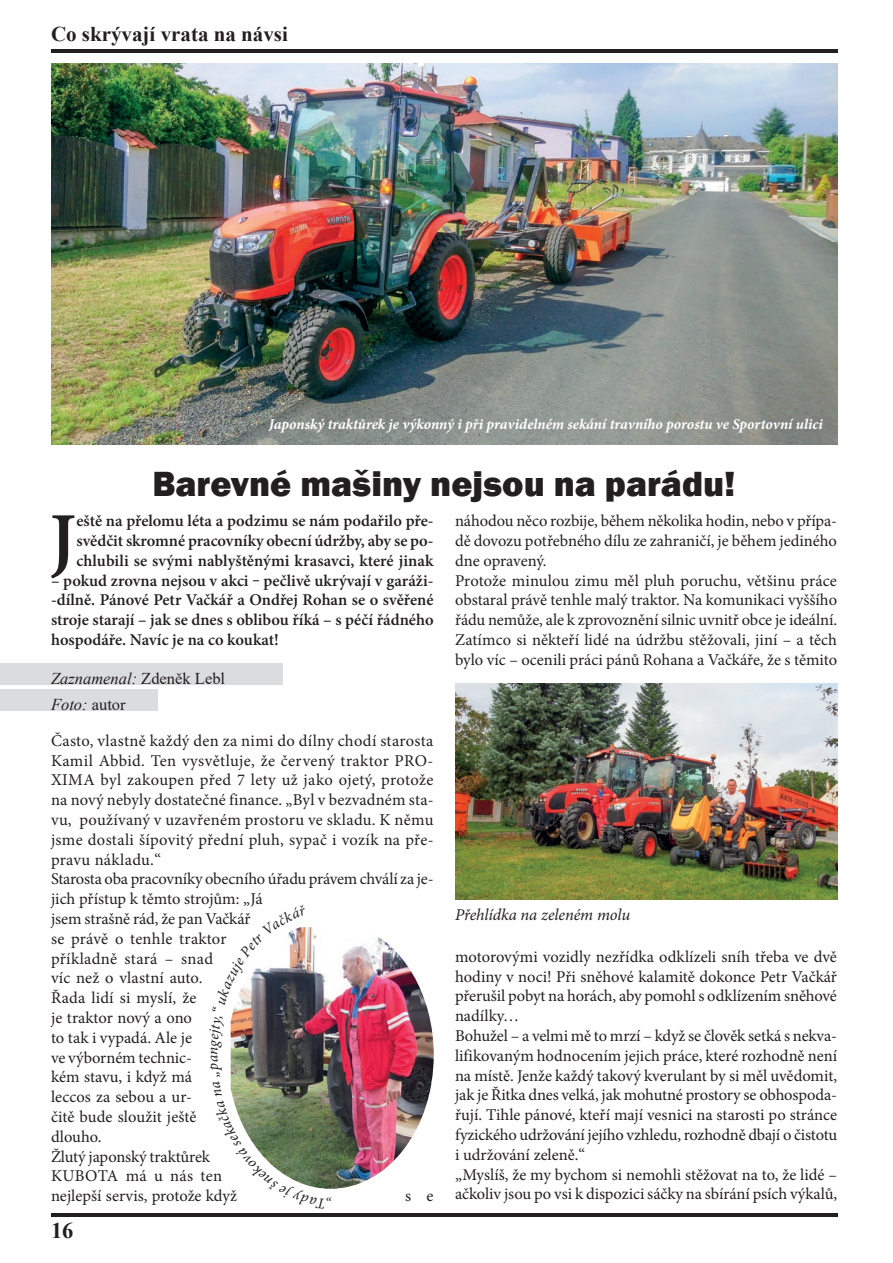
<style>
.page{position:relative;width:893px;height:1263px;background:#fff}
.page>*{position:absolute;margin:0;border:0;box-sizing:border-box;transform-origin:0 0}
.t1{font:600 77.4px "Minion Pro";color:#231f20}
.t2{font:800 36px "Franklin Gothic";color:#231f20}
.t3{font:700 22.5px "Times New Roman";color:#231f20}
.t4{font:700 21px "Times New Roman";color:#231f20}
.t5{font:16.5px/19.8px "Minion Pro";color:#231f20}
.t6{font:600 16.5px/19.8px "Minion Pro";color:#231f20;text-align:justify}
.t7{font:italic 16.5px/25.8px "Times New Roman";color:#231f20}
.t8{font:italic 16.5px "Minion Pro";letter-spacing:-.005em;color:#231f20}
.t9{font:italic 700 15px "Minion Pro";letter-spacing:-.005em;color:#fff}
.s1{font-style:normal}
</style>
<div class="page">
<hr style="left:51px;top:1213px;width:787px;height:3px;background:#231f20">
<hr style="left:51px;top:50px;width:787px;height:3px;background:#231f20">
<div style="left:0;top:663px;width:283px;height:22px;background:#dbdcde"></div>
<div style="left:0;top:689px;width:157px;height:21px;background:#dbdcde"></div>
<img style="left:51px;top:64px;width:787px;height:381px">
<img style="left:455px;top:683px;width:383px;height:217px">
<img style="left:331px;top:937px;width:103px;height:252px">
<img style="left:230px;top:927px;width:101px;height:262px">
<p class="t4" style="left:51px;top:19px;width:238px">Co skrývají vrata na návsi</p>
<p class="t9" style="left:269px;top:414px;width:556px">Japonský traktůrek je výkonný i při pravidelném sekání travního porostu ve Sportovní ulici</p>
<h2 class="t2" style="left:152px;top:461px;width:585px">Barevné mašiny nejsou na parádu!</h2>
<h1 class="t1" style="left:49px;top:487px;width:29px">J</h1>
<p class="t6" style="left:76px;top:511px;width:359px">eště na přelomu léta a podzimu se nám podařilo pře&shy;svědčit skromné pracovníky obecní údržby, aby se po&shy;chlubili se svými nablyštěnými krasavci, které jinak</p>
<p class="t6" style="left:51px;top:570px;width:384px">– pokud zrovna nejsou v akci ‒ pečlivě ukrývají v garáži--dílně. Pánové Petr Vačkář a Ondřej Rohan se o svěřené stroje starají – jak se dnes s oblibou říká – s péčí řádného hospodáře. Navíc je na co koukat!</p>
<p class="t7" style="left:51px;top:665px;width:176px">Zaznamenal: <span class="s1">Zdeněk Lebl<br></span>Foto: <span class="s1">autor</span></p>
<p class="t5" style="left:51px;top:731px;width:384px">Často, vlastně každý den za nimi do dílny chodí starosta<br>Kamil Abbid. Ten vysvětluje, že červený traktor PRO-<br>XIMA byl zakoupen před 7 lety už jako ojetý, protože na nový nebyly dostatečné finance. „Byl v bezvadném sta&shy;vu, používaný v uzavřeném prostoru ve skladu. K němu jsme dostali šípovitý přední pluh, sypač i vozík na pře&shy;pravu nákladu.“<br>Starosta oba pracovníky obecního úřadu právem chválí za je&shy;jich přístup k těmto strojům: „Já<br>jsem strašně rád, že pan Vačkář<br>se právě o tenhle traktor<br>příkladně stará – snad<br>víc než o vlastní auto.<br>Řada lidí si myslí, že<br>je traktor nový a ono<br>to tak i vypadá. Ale je<br>ve výborném technic-<br>kém stavu, i když má<br>leccos za sebou a ur-<br>čitě bude sloužit ještě<br>dlouho.<br>Žlutý japonský traktůrek<br>KUBOTA má u nás ten<br>nejlepší servis, protože když</p>
<p class="t5" style="left:405px;top:1186px;width:30px">s e</p>
<h3 class="t3" style="left:51px;top:1214px;width:24px">16</h3>
<p class="t5" style="left:455px;top:511px;width:384px">náhodou něco rozbije, během několika hodin, nebo v přípa&shy;dě dovozu potřebného dílu ze zahraničí, je během jediného dne opravený.<br>Protože minulou zimu měl pluh poruchu, většinu práce obstaral právě tenhle malý traktor. Na komunikaci vyššího řádu nemůže, ale k zprovoznění silnic uvnitř obce je ideální.<br>Zatímco si někteří lidé na údržbu stěžovali, jiní – a těch bylo víc – ocenili práci pánů Rohana a Vačkáře, že s těmito</p>
<p class="t8" style="left:455px;top:903px;width:177px">Přehlídka na zeleném molu</p>
<p class="t5" style="left:455px;top:947px;width:384px">motorovými vozidly nezřídka odklízeli sníh třeba ve dvě hodiny v noci! Při sněhové kalamitě dokonce Petr Vačkář přerušil pobyt na horách, aby pomohl s odklízením sněhové nadílky…<br>Bohužel – a velmi mě to mrzí – když se člověk setká s nekva&shy;lifikovaným hodnocením jejich práce, které rozhodně není na místě. Jenže každý takový kverulant by si měl uvědomit, jak je Řitka dnes velká, jak mohutné prostory se obhospoda&shy;řují. Tihle pánové, kteří mají vesnici na starosti po stránce fyzického udržování jejího vzhledu, rozhodně dbají o čistotu i udržování zeleně.“<br>„Myslíš, že my bychom si nemohli stěžovat na to, že lidé – ačkoliv jsou po vsi k dispozici sáčky na sbírání psích výkalů,</p>
</div>
